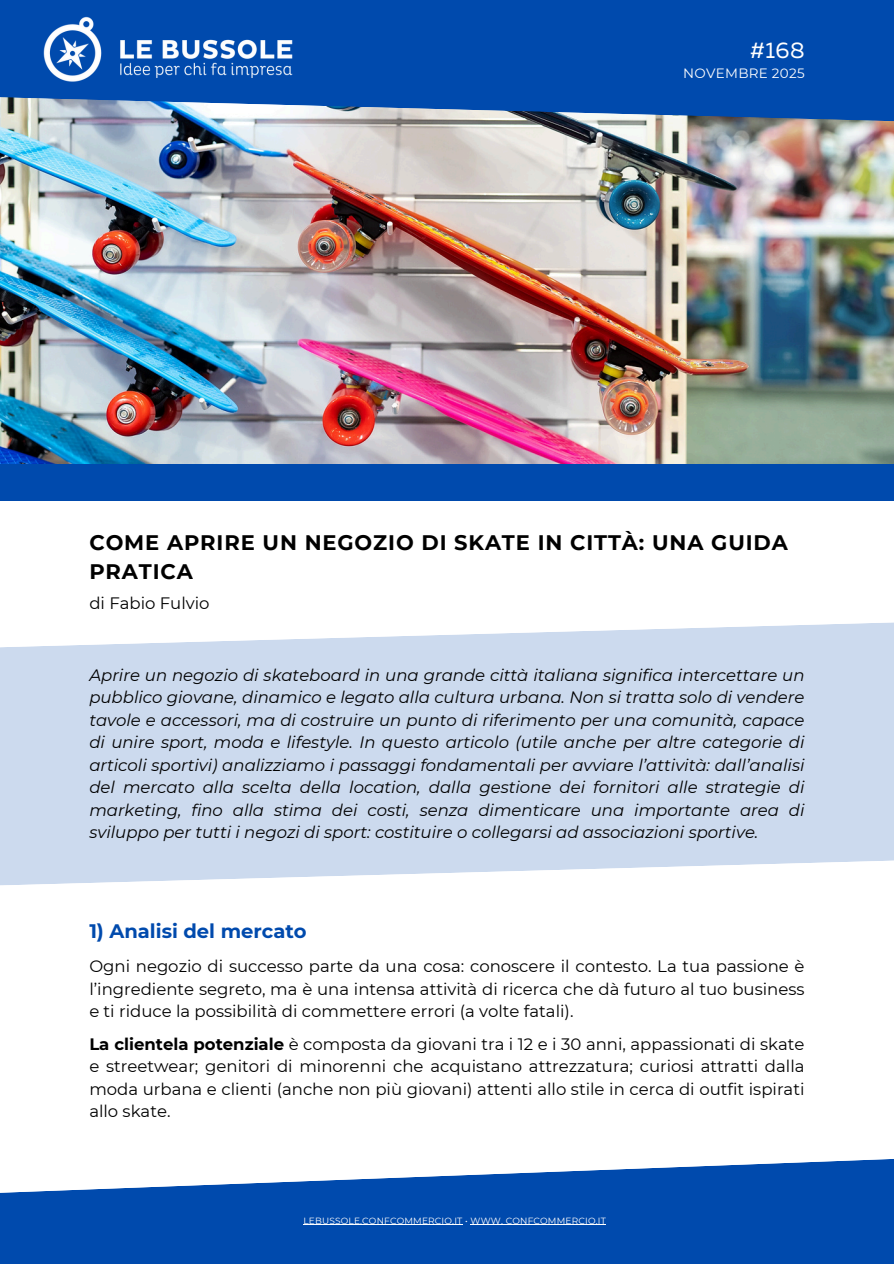
<style>
.page{position:relative;width:894px;height:1264px;background:#fff}
.page>*{position:absolute;margin:0;border:0;box-sizing:border-box;transform-origin:0 0}
.t1{font:22.5px "Muller";color:#fff}
.t2{font:700 21px/29.2px "Montserrat";letter-spacing:.04em;color:#000}
.t3{font:700 19.5px "Montserrat";color:#004aad}
.t4{font:italic 16.5px/22.5px "Montserrat";color:#000;text-align:justify}
.t5{font:16.5px/22.5px "Montserrat";color:#000;text-align:justify}
.t6{font:13.5px "Montserrat";letter-spacing:.02em;color:#fff}
.t7{font:9px "Montserrat";letter-spacing:.02em;color:#fff}
.s1{font-weight:700}
</style>
<div class="page">
<svg style="left:0;top:1159px;width:893px;height:104px;fill:#004aad"></svg>
<hr style="left:303px;top:1224px;width:159px;height:1px;background:#fff">
<hr style="left:470px;top:1224px;width:136px;height:1px;background:#fff">
<img style="left:0;top:126px;width:893px;height:338px">
<svg style="left:0;top:0;width:893px;height:126px;background:#1f5daf"></svg>
<img style="left:30px;top:3px;width:279px;height:94px">
<div style="left:0;top:464px;width:893px;height:36px;background:#004aad"></div>
<svg style="left:0;top:622px;width:893px;height:263px;background:#d0ddef"></svg>
<h1 class="t1" style="left:750px;top:41px;width:56px">#168</h1>
<p class="t6" style="left:683px;top:64px;width:123px">NOVEMBRE 2025</p>
<p class="t2" style="left:89px;top:527px;width:699px">COME APRIRE UN NEGOZIO DI SKATE IN CITTÀ: UNA GUIDA<br>PRATICA</p>
<p class="t5" style="left:89px;top:592px;width:122px">di Fabio Fulvio</p>
<p class="t4" style="left:89px;top:663px;width:716px">Aprire un negozio di skateboard in una grande città italiana significa intercettare un pubblico giovane, dinamico e legato alla cultura urbana. Non si tratta solo di vendere tavole e accessori, ma di costruire un punto di riferimento per una comunità, capace di unire sport, moda e lifestyle. In questo articolo (utile anche per altre categorie di articoli sportivi) analizziamo i passaggi fondamentali per avviare l’attività: dall’analisi del mercato alla scelta della location, dalla gestione dei fornitori alle strategie di marketing, fino alla stima dei costi, senza dimenticare una importante area di sviluppo per tutti i negozi di sport: costituire o collegarsi ad associazioni sportive.</p>
<p class="t3" style="left:89px;top:919px;width:219px">1) Analisi del mercato</p>
<p class="t5" style="left:89px;top:955px;width:716px">Ogni negozio di successo parte da una cosa: conoscere il contesto. La tua passione è l’ingrediente segreto, ma è una intensa attività di ricerca che dà futuro al tuo business e ti riduce la possibilità di commettere errori (a volte fatali).</p>
<p class="t5" style="left:89px;top:1032px;width:716px"><span class="s1">La clientela potenziale</span> è composta da giovani tra i 12 e i 30 anni, appassionati di skate e streetwear; genitori di minorenni che acquistano attrezzatura; curiosi attratti dalla moda urbana e clienti (anche non più giovani) attenti allo stile in cerca di outfit ispirati allo skate.</p>
<p class="t7" style="left:303px;top:1214px;width:304px">LEBUSSOLE.CONFCOMMERCIO.IT • WWW. CONFCOMMERCIO.IT</p>
</div>
